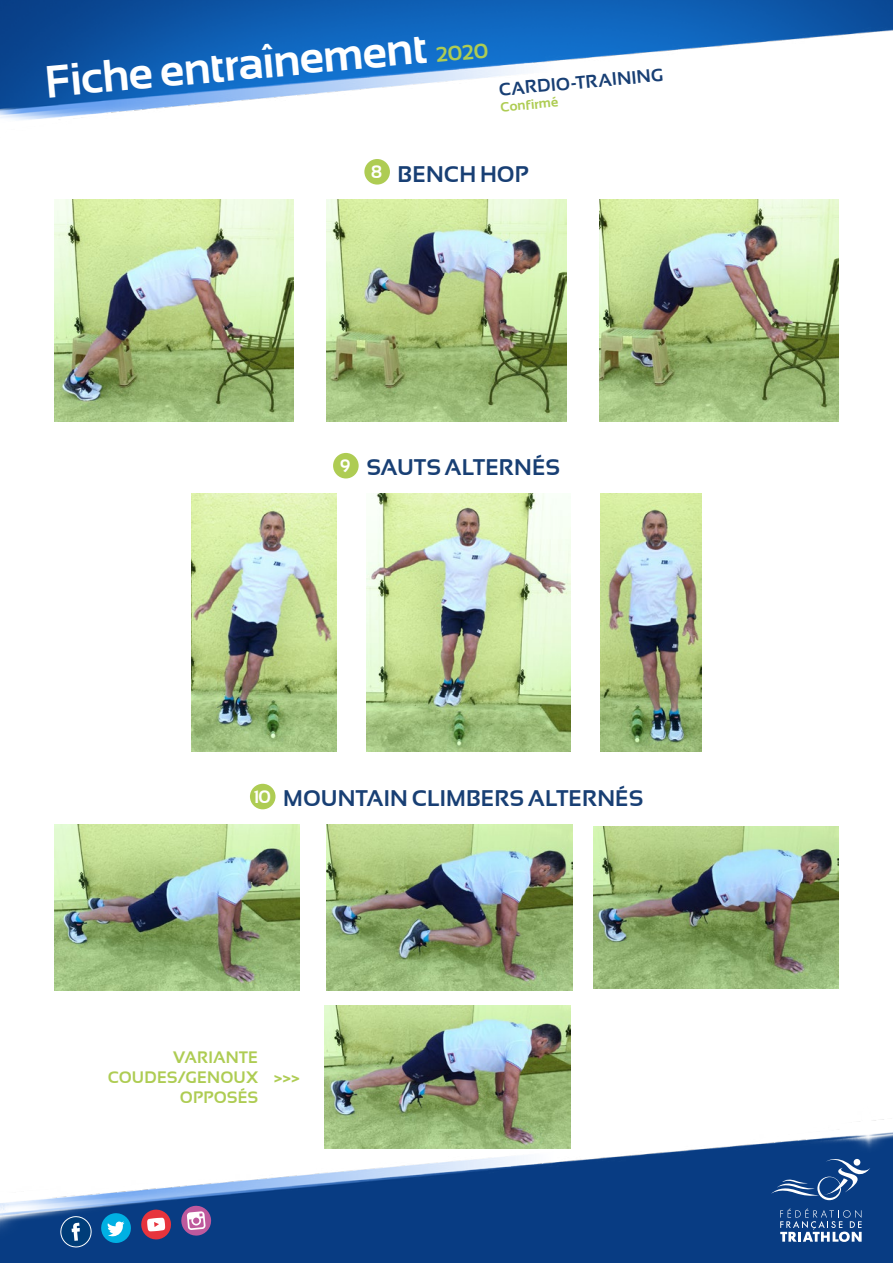
<style>
.page{position:relative;width:893px;height:1263px;background:#fff}
.page>*{position:absolute;margin:0;border:0;box-sizing:border-box;transform-origin:0 0}
.t1{font:700 45px "Sansation";color:#fff}
.t2{font:700 22.5px "Sansation";letter-spacing:.005em;color:#183f74}
.t3{font:700 18px "Sansation";color:#183f74}
.t4{font:700 16.5px/19.8px "Sansation";letter-spacing:.01em;color:#aecc53;text-align:right}
.t5{font:700 13.5px "Sansation";color:#aecc53}
.s1{font-size:21px;color:#aecc53}
.s2{font-size:18px;color:#fff}
</style>
<div class="page">
<img style="left:0;top:0;width:893px;height:1263px">
<svg style="left:771px;top:1154px;width:99px;height:46px"></svg>
<svg style="left:780px;top:1208px;width:82px;height:34px"></svg>
<div style="left:364px;top:159px;width:26px;height:26px;background:#aecc53;border-radius:50%"></div>
<img style="left:54px;top:200px;width:239px;height:221px">
<img style="left:327px;top:200px;width:239px;height:221px">
<img style="left:600px;top:200px;width:239px;height:221px">
<div style="left:333px;top:453px;width:26px;height:25px;background:#aecc53;border-radius:50%"></div>
<img style="left:192px;top:494px;width:145px;height:258px">
<img style="left:366px;top:494px;width:205px;height:258px">
<div style="left:250px;top:784px;width:25px;height:25px;background:#aecc53;border-radius:50%"></div>
<img style="left:54px;top:825px;width:246px;height:165px">
<img style="left:327px;top:825px;width:246px;height:165px">
<img style="left:593px;top:827px;width:246px;height:161px">
<svg style="left:141px;top:1209px;width:31px;height:31px"></svg>
<svg style="left:181px;top:1205px;width:31px;height:31px"></svg>
<svg style="left:100px;top:1212px;width:32px;height:32px"></svg>
<svg style="left:60px;top:1215px;width:32px;height:33px"></svg>
<img style="left:600px;top:494px;width:101px;height:258px">
<img style="left:325px;top:1006px;width:246px;height:142px">
<h1 class="t1" style="left:43px;top:56px;width:446px;rotate:-5deg">Fiche entraînement <span class="s1">2020</span></h1>
<p class="t3" style="left:498px;top:79px;width:166px;rotate:-5deg">CARDIO-TRAINING</p>
<p class="t5" style="left:500px;top:99px;width:59px;rotate:-5deg">Confirmé</p>
<p class="t2" style="left:371px;top:161px;width:159px"><span class="s2">8</span> BENCH HOP</p>
<p class="t2" style="left:340px;top:455px;width:222px"><span class="s2">9</span> SAUTS ALTERNÉS</p>
<p class="t2" style="left:253px;top:786px;width:391px"><span class="s2">10</span> MOUNTAIN CLIMBERS ALTERNÉS</p>
<p class="t4" style="left:108px;top:1047px;width:152px">VARIANTE<br>COUDES/GENOUX<br>OPPOSÉS</p>
<p class="t4" style="left:274px;top:1067px;width:28px">&gt;&gt;&gt;</p>
</div>
